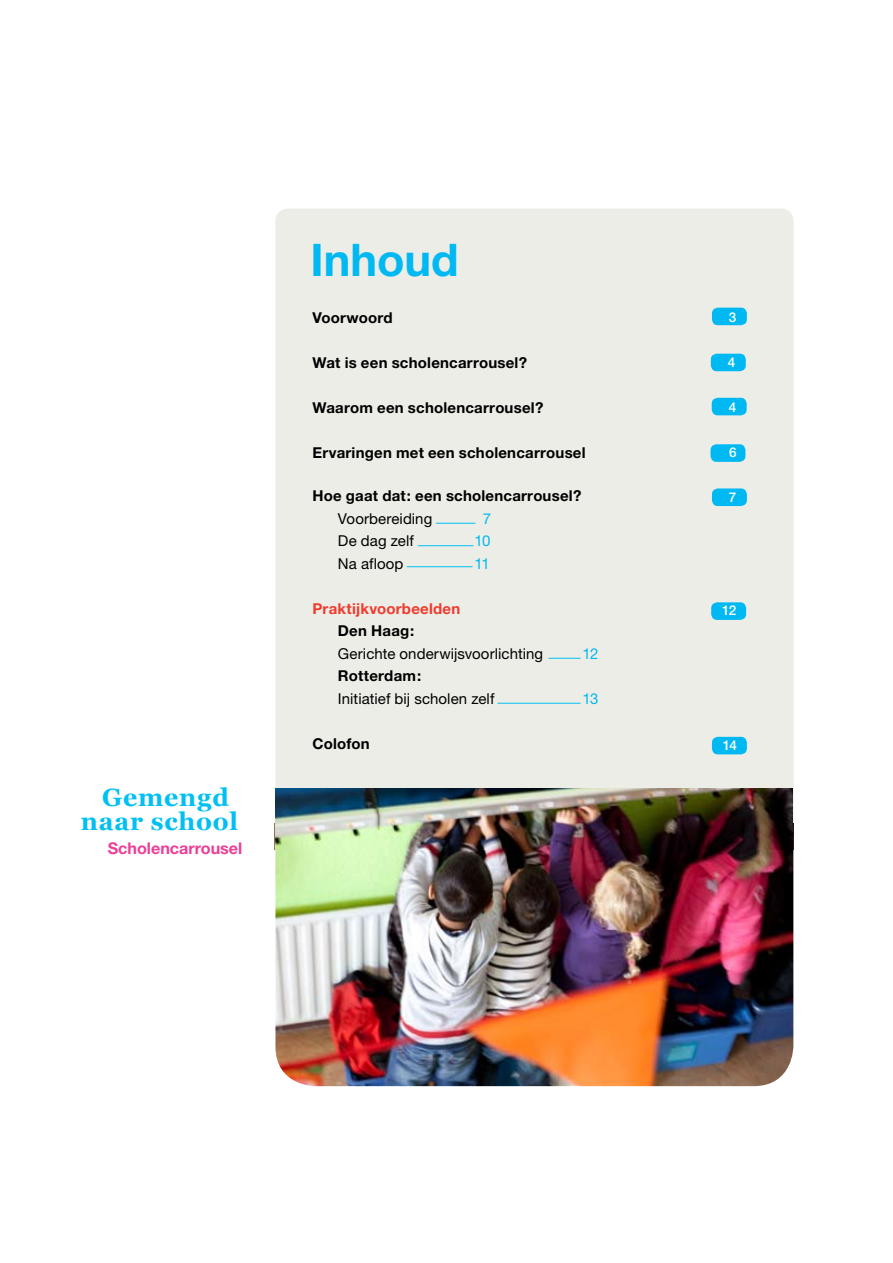
<style>
.page{position:relative;width:893px;height:1263px;background:#fff}
.page>*{position:absolute;margin:0;border:0;box-sizing:border-box;transform-origin:0 0}
.t1{font:700 45px "Helvetica Neue";color:#00b9f2}
.t2{font:700 25.05px/24px "Georgia";letter-spacing:.03em;color:#00c0f3;text-align:center}
.t3{font:700 16.2px "Helvetica Neue";color:#ee3e96}
.t4{font:700 15px "Helvetica Neue";letter-spacing:.015em;color:#000}
.t5{font:15px "Helvetica Neue";letter-spacing:.005em;color:#000}
.t6{font:700 15px "Helvetica Neue";letter-spacing:.015em;color:#ef3b2d}
.t7{font:15px "Helvetica Neue";letter-spacing:-.05em;color:#00b9f2}
.t8{font:500 13.5px "Helvetica Neue";color:#fff}
</style>
<div class="page">
<div style="left:275px;top:209px;width:519px;height:632px;background:#edede8;border-radius:13px"></div>
<div style="left:712px;top:308px;width:35px;height:17px;background:#00b9f2;border-radius:6px"></div>
<div style="left:711px;top:354px;width:35px;height:17px;background:#00b9f2;border-radius:6px"></div>
<div style="left:712px;top:398px;width:35px;height:17px;background:#00b9f2;border-radius:6px"></div>
<div style="left:710px;top:444px;width:35px;height:18px;background:#00b9f2;border-radius:6px"></div>
<div style="left:711px;top:602px;width:35px;height:18px;background:#00b9f2;border-radius:6px"></div>
<div style="left:712px;top:737px;width:35px;height:17px;background:#00b9f2;border-radius:6px"></div>
<hr style="left:436px;top:523px;width:39px;height:1px;background:#00c0f3">
<hr style="left:548px;top:658px;width:32px;height:1px;background:#00c0f3">
<hr style="left:497px;top:703px;width:83px;height:1px;background:#00c0f3">
<div style="left:712px;top:488px;width:35px;height:18px;background:#00b9f2;border-radius:6px"></div>
<hr style="left:418px;top:545px;width:55px;height:1px;background:#00c0f3">
<hr style="left:407px;top:566px;width:65px;height:1px;background:#00c0f3">
<img style="left:275px;top:850px;width:518px;height:236px">
<img style="left:275px;top:788px;width:518px;height:62px">
<h2 class="t2" style="left:81px;top:785px;width:159px">Gemengd naar school</h2>
<p class="t3" style="left:108px;top:838px;width:136px">Scholencarrousel</p>
<h1 class="t1" style="left:310px;top:232px;width:150px">Inhoud</h1>
<p class="t4" style="left:312px;top:308px;width:82px">Voorwoord</p>
<p class="t4" style="left:312px;top:353px;width:216px">Wat is een scholencarrousel?</p>
<p class="t4" style="left:312px;top:398px;width:232px">Waarom een scholencarrousel?</p>
<p class="t4" style="left:312px;top:443px;width:275px">Ervaringen met een scholencarrousel</p>
<p class="t4" style="left:312px;top:486px;width:270px">Hoe gaat dat: een scholencarrousel?</p>
<p class="t5" style="left:338px;top:509px;width:96px">Voorbereiding</p>
<p class="t7" style="left:483px;top:509px;width:10px">7</p>
<p class="t5" style="left:338px;top:532px;width:77px">De dag zelf</p>
<p class="t7" style="left:474px;top:532px;width:17px">10</p>
<p class="t5" style="left:338px;top:554px;width:67px">Na afloop</p>
<p class="t7" style="left:474px;top:554px;width:17px">11</p>
<p class="t6" style="left:312px;top:599px;width:149px">Praktijkvoorbeelden</p>
<p class="t4" style="left:338px;top:621px;width:78px">Den Haag:</p>
<p class="t5" style="left:338px;top:644px;width:207px">Gerichte onderwijsvoorlichting</p>
<p class="t7" style="left:582px;top:644px;width:17px">12</p>
<p class="t4" style="left:338px;top:666px;width:85px">Rotterdam:</p>
<p class="t5" style="left:338px;top:689px;width:158px">Initiatief bij scholen zelf</p>
<p class="t7" style="left:582px;top:689px;width:17px">13</p>
<p class="t4" style="left:312px;top:734px;width:59px">Colofon</p>
<p class="t8" style="left:729px;top:309px;width:9px">3</p>
<p class="t8" style="left:728px;top:354px;width:9px">4</p>
<p class="t8" style="left:729px;top:399px;width:9px">4</p>
<p class="t8" style="left:729px;top:444px;width:9px">6</p>
<p class="t8" style="left:729px;top:489px;width:9px">7</p>
<p class="t8" style="left:722px;top:602px;width:16px">12</p>
<p class="t8" style="left:723px;top:737px;width:16px">14</p>
</div>
